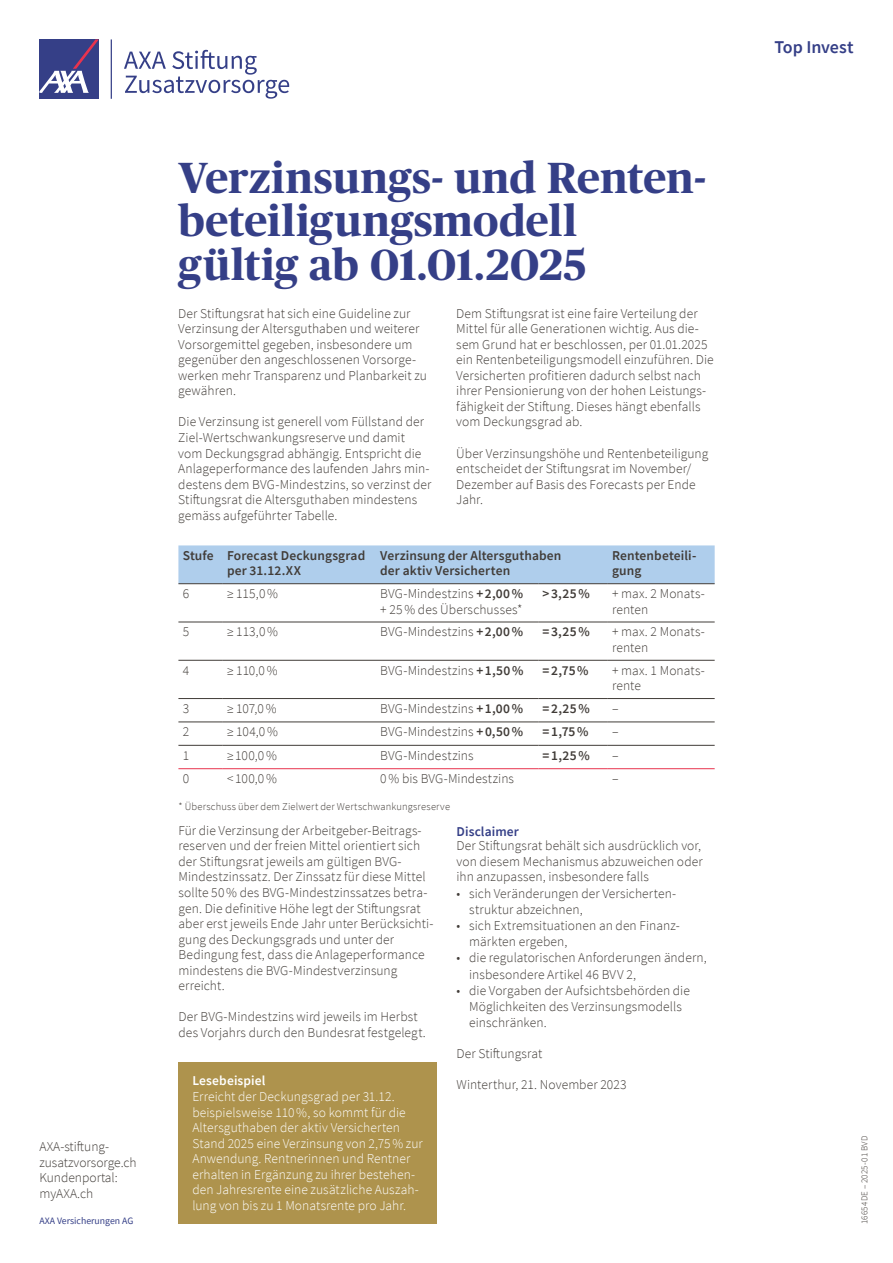
<style>
.page{position:relative;width:893px;height:1263px;background:#fff}
.page>*{position:absolute;margin:0;border:0;box-sizing:border-box;transform-origin:0 0}
.t1{font:700 43.5px/43.5px "Publico Headline";letter-spacing:.005em;color:#353f87}
.t2{font:600 18px "Source Sans Pro";letter-spacing:-.005em;color:#353f87}
.t3{font:300 13.5px/15.6px "Source Sans Pro";letter-spacing:.005em;color:#413c38}
.t4{font:300 13.5px/15.5px "Source Sans Pro";letter-spacing:.005em;color:#fff}
.t5{font:600 13.5px/15.6px "Source Sans Pro";letter-spacing:.01em;color:#413c38}
.t6{font:600 13.5px "Source Sans Pro";letter-spacing:.01em;color:#fff}
.t7{font:600 13.5px "Source Sans Pro";letter-spacing:.01em;color:#353f87}
.t8{font:300 10.5px "Source Sans Pro";letter-spacing:.015em;color:#413c38}
.t9{font:9.75px "Source Sans Pro";color:#353f87}
.t10{font:300 9px "Source Sans Pro";letter-spacing:.02em;color:#413c38}
.s1{font-weight:600}
</style>
<div class="page">
<div style="left:179px;top:1061px;width:258px;height:162px;background:#ae934d"></div>
<div style="left:39px;top:39px;width:60px;height:60px;background:#353f87"></div>
<svg style="left:39px;top:39px;width:60px;height:54px"></svg>
<svg style="left:111px;top:39px;width:1px;height:60px"></svg>
<svg style="left:124px;top:50px;width:165px;height:49px"></svg>
<div style="left:178px;top:545px;width:537px;height:38px;background:#afceec"></div>
<hr style="left:178px;top:583px;width:45px;height:1px;background:#413c38">
<hr style="left:223px;top:583px;width:153px;height:1px;background:#413c38">
<hr style="left:376px;top:583px;width:162px;height:1px;background:#413c38">
<hr style="left:538px;top:583px;width:70px;height:1px;background:#413c38">
<hr style="left:608px;top:583px;width:107px;height:1px;background:#413c38">
<hr style="left:178px;top:622px;width:45px;height:1px;background:#413c38">
<hr style="left:223px;top:622px;width:153px;height:1px;background:#413c38">
<hr style="left:376px;top:622px;width:162px;height:1px;background:#413c38">
<hr style="left:538px;top:622px;width:70px;height:1px;background:#413c38">
<hr style="left:608px;top:622px;width:107px;height:1px;background:#413c38">
<hr style="left:178px;top:660px;width:45px;height:1px;background:#413c38">
<hr style="left:223px;top:660px;width:153px;height:1px;background:#413c38">
<hr style="left:376px;top:660px;width:162px;height:1px;background:#413c38">
<hr style="left:538px;top:660px;width:70px;height:1px;background:#413c38">
<hr style="left:608px;top:660px;width:107px;height:1px;background:#413c38">
<hr style="left:178px;top:698px;width:45px;height:1px;background:#413c38">
<hr style="left:223px;top:698px;width:153px;height:1px;background:#413c38">
<hr style="left:376px;top:698px;width:162px;height:1px;background:#413c38">
<hr style="left:538px;top:698px;width:70px;height:1px;background:#413c38">
<hr style="left:608px;top:698px;width:107px;height:1px;background:#413c38">
<hr style="left:178px;top:722px;width:45px;height:1px;background:#413c38">
<hr style="left:223px;top:722px;width:153px;height:1px;background:#413c38">
<hr style="left:376px;top:722px;width:162px;height:1px;background:#413c38">
<hr style="left:538px;top:722px;width:70px;height:1px;background:#413c38">
<hr style="left:608px;top:722px;width:107px;height:1px;background:#413c38">
<hr style="left:178px;top:745px;width:45px;height:1px;background:#413c38">
<hr style="left:223px;top:745px;width:153px;height:1px;background:#413c38">
<hr style="left:376px;top:745px;width:162px;height:1px;background:#413c38">
<hr style="left:538px;top:745px;width:70px;height:1px;background:#413c38">
<hr style="left:608px;top:745px;width:107px;height:1px;background:#413c38">
<hr style="left:178px;top:768px;width:45px;height:1px;background:#e8334e">
<hr style="left:223px;top:768px;width:153px;height:1px;background:#e8334e">
<hr style="left:376px;top:768px;width:162px;height:1px;background:#e8334e">
<hr style="left:538px;top:768px;width:70px;height:1px;background:#e8334e">
<hr style="left:608px;top:768px;width:107px;height:1px;background:#e8334e">
<p class="t3" style="left:39px;top:1139px;width:99px">AXA-stiftung&shy;zusatzvorsorge.ch<br>Kundenportal: myAXA.ch</p>
<p class="t9" style="left:39px;top:1214px;width:95px">AXA Versicherungen AG</p>
<h1 class="t1" style="left:178px;top:153px;width:529px">Verzinsungs- und Renten&shy;beteiligungsmodell gültig ab 01.01.2025</h1>
<p class="t3" style="left:178px;top:306px;width:250px">Der Stiftungsrat hat sich eine Guideline zur Verzinsung der Altersguthaben und weiterer Vorsorgemittel gegeben, insbesondere um gegenüber den angeschlossenen Vorsorge&shy;werken mehr Transparenz und Planbarkeit zu gewähren.</p>
<p class="t3" style="left:178px;top:414px;width:255px">Die Verzinsung ist generell vom Füllstand der Ziel-Wertschwankungsreserve und damit vom Deckungsgrad abhängig. Entspricht die Anlageperformance des laufenden Jahrs min&shy;destens dem BVG-Mindestzins, so verzinst der Stiftungsrat die Altersguthaben mindestens gemäss aufgeführter Tabelle.</p>
<p class="t3" style="left:456px;top:306px;width:259px">Dem Stiftungsrat ist eine faire Verteilung der Mittel für alle Generationen wichtig. Aus die&shy;sem Grund hat er beschlossen, per 01.01.2025 ein Rentenbeteiligungsmodell einzuführen. Die Versicherten profitieren dadurch selbst nach ihrer Pensionierung von der hohen Leistungs&shy;fähigkeit der Stiftung. Dieses hängt ebenfalls vom Deckungsgrad ab.</p>
<p class="t3" style="left:456px;top:445px;width:254px">Über Verzinsungshöhe und Rentenbeteiligung entscheidet der Stiftungsrat im November/ Dezember auf Basis des Forecasts per Ende Jahr.</p>
<p class="t5" style="left:227px;top:547px;width:140px;text-indent:-44px">Stufe Forecast Deckungsgrad per 31.12.XX</p>
<p class="t5" style="left:380px;top:547px;width:183px">Verzinsung der Altersguthaben der aktiv Versicherten</p>
<p class="t5" style="left:612px;top:547px;width:86px">Rentenbeteili&shy;gung</p>
<p class="t3" style="left:183px;top:586px;width:8px">6</p>
<p class="t3" style="left:227px;top:586px;width:52px">≥ 115,0%</p>
<p class="t3" style="left:380px;top:586px;width:144px">BVG-Mindestzins <span class="s1">+2,00% </span>+ 25% des Überschusses*</p>
<p class="t5" style="left:543px;top:586px;width:49px">&gt;3,25%</p>
<p class="t3" style="left:612px;top:586px;width:94px">+ max. 2 Monats&shy;renten</p>
<p class="t3" style="left:183px;top:624px;width:8px">5</p>
<p class="t3" style="left:227px;top:624px;width:52px">≥ 113,0%</p>
<p class="t3" style="left:380px;top:624px;width:144px">BVG-Mindestzins <span class="s1">+2,00%</span></p>
<p class="t5" style="left:543px;top:624px;width:49px">=3,25%</p>
<p class="t3" style="left:612px;top:624px;width:94px">+ max. 2 Monats&shy;renten</p>
<p class="t3" style="left:183px;top:662px;width:8px">4</p>
<p class="t3" style="left:227px;top:662px;width:52px">≥ 110,0%</p>
<p class="t3" style="left:380px;top:662px;width:145px">BVG-Mindestzins <span class="s1">+1,50%</span></p>
<p class="t5" style="left:543px;top:662px;width:48px">=2,75%</p>
<p class="t3" style="left:612px;top:662px;width:94px">+ max. 1 Monats&shy;rente</p>
<p class="t3" style="left:183px;top:701px;width:8px">3</p>
<p class="t3" style="left:227px;top:701px;width:51px">≥ 107,0%</p>
<p class="t3" style="left:380px;top:701px;width:144px">BVG-Mindestzins <span class="s1">+1,00%</span></p>
<p class="t5" style="left:543px;top:700px;width:49px">=2,25%</p>
<p class="t3" style="left:612px;top:701px;width:8px">–</p>
<p class="t3" style="left:183px;top:724px;width:8px">2</p>
<p class="t3" style="left:227px;top:724px;width:52px">≥ 104,0%</p>
<p class="t3" style="left:380px;top:724px;width:144px">BVG-Mindestzins <span class="s1">+0,50%</span></p>
<p class="t5" style="left:543px;top:724px;width:47px">=1,75%</p>
<p class="t3" style="left:612px;top:724px;width:8px">–</p>
<p class="t3" style="left:183px;top:747px;width:8px">1</p>
<p class="t3" style="left:227px;top:747px;width:51px">≥100,0%</p>
<p class="t3" style="left:380px;top:747px;width:95px">BVG-Mindestzins</p>
<p class="t5" style="left:543px;top:747px;width:49px">=1,25%</p>
<p class="t3" style="left:612px;top:747px;width:8px">–</p>
<p class="t3" style="left:183px;top:771px;width:8px">0</p>
<p class="t3" style="left:227px;top:771px;width:51px">&lt;100,0%</p>
<p class="t3" style="left:380px;top:771px;width:135px">0% bis BVG-Mindestzins</p>
<p class="t3" style="left:612px;top:771px;width:8px">–</p>
<p class="t8" style="left:179px;top:800px;width:273px">* Überschuss über dem Zielwert der Wertschwankungsreserve</p>
<p class="t3" style="left:179px;top:823px;width:256px">Für die Verzinsung der Arbeitgeber-Beitrags&shy;reserven und der freien Mittel orientiert sich der Stiftungsrat jeweils am gültigen BVG-Mindestzinssatz. Der Zinssatz für diese Mittel sollte 50% des BVG-Mindestzinssatzes betra&shy;gen. Die definitive Höhe legt der Stiftungsrat aber erst jeweils Ende Jahr unter Berücksichti&shy;gung des Deckungsgrads und unter der Bedingung fest, dass die Anlageperformance mindestens die BVG-Mindestverzinsung erreicht.</p>
<p class="t3" style="left:179px;top:1009px;width:249px">Der BVG-Mindestzins wird jeweils im Herbst des Vorjahrs durch den Bundesrat festgelegt.</p>
<p class="t6" style="left:192px;top:1072px;width:75px">Lesebeispiel</p>
<p class="t4" style="left:192px;top:1089px;width:232px">Erreicht der Deckungsgrad per 31.12. beispielsweise 110%, so kommt für die Altersguthaben der aktiv Versicherten Stand 2025 eine Verzinsung von 2,75% zur Anwendung. Rentnerinnen und Rentner erhalten in Ergänzung zu ihrer bestehen&shy;den Jahresrente eine zusätzliche Auszah&shy;lung von bis zu 1 Monatsrente pro Jahr.</p>
<p class="t7" style="left:456px;top:823px;width:64px">Disclaimer</p>
<p class="t3" style="left:456px;top:838px;width:248px;text-align:justify">Der Stiftungsrat behält sich ausdrücklich vor, von diesem Mechanismus abzuweichen oder ihn anzupassen, insbesondere falls</p>
<p class="t3" style="left:469px;top:885px;width:207px;line-height:16.2px;text-indent:-13px">• sich Veränderungen der Versicherten&shy;struktur abzeichnen,</p>
<p class="t3" style="left:469px;top:917px;width:211px;line-height:16.2px;text-indent:-13px">• sich Extremsituationen an den Finanz&shy;märkten ergeben,</p>
<p class="t3" style="left:469px;top:950px;width:239px;line-height:16.2px;text-indent:-13px">• die regulatorischen Anforderungen ändern, insbesondere Artikel 46 BVV 2,</p>
<p class="t3" style="left:469px;top:982px;width:222px;line-height:16.2px;text-indent:-13px">• die Vorgaben der Aufsichtsbehörden die<br>Möglichkeiten des Verzinsungsmodells einschränken.</p>
<p class="t3" style="left:456px;top:1046px;width:87px">Der Stiftungsrat</p>
<p class="t3" style="left:456px;top:1077px;width:172px">Winterthur, 21. November 2023</p>
<h2 class="t2" style="left:774px;top:35px;width:81px">Top Invest</h2>
<p class="t10" style="left:859px;top:1224px;width:90px;rotate:-90deg">16654DE – 2025-01 BVD</p>
</div>
